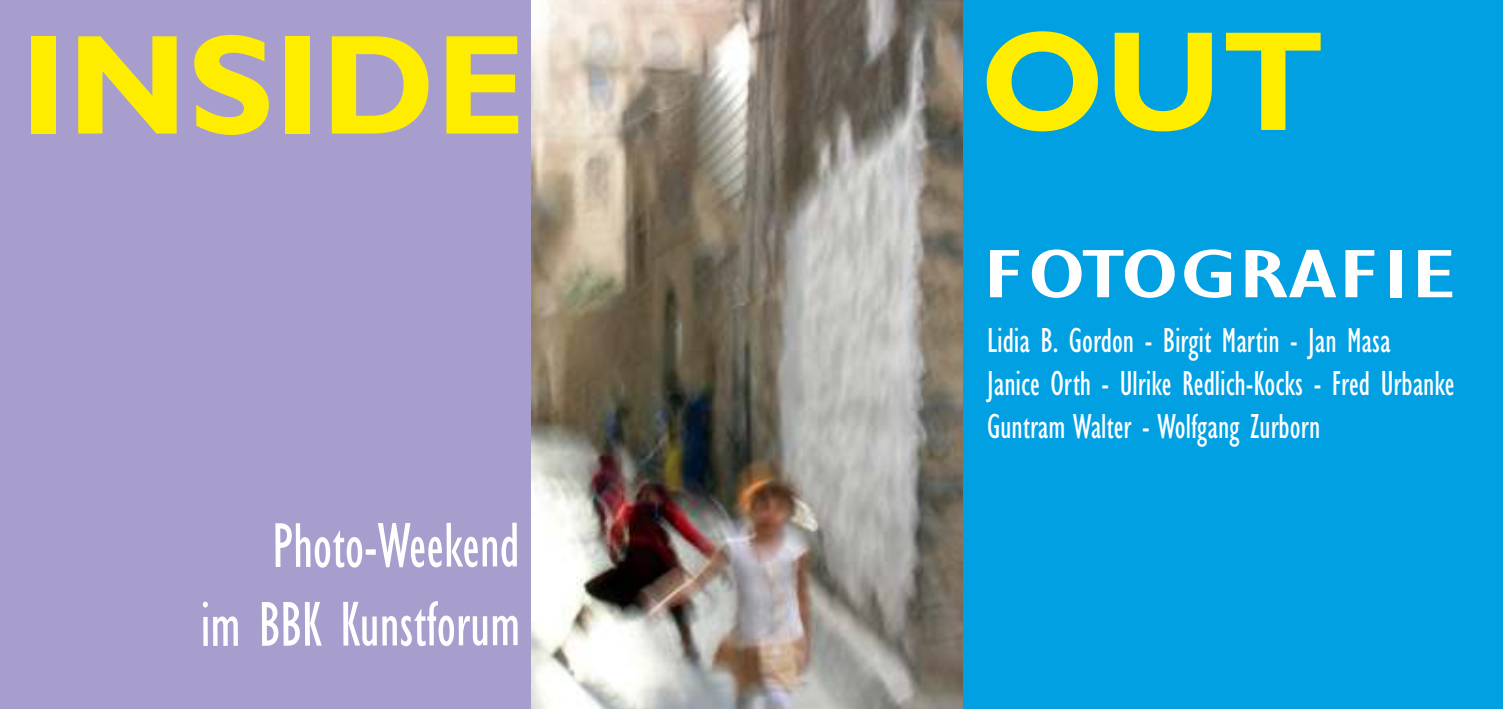
<style>
.page{position:relative;width:1503px;height:709px;background:#fff}
.page>*{position:absolute;margin:0;border:0;box-sizing:border-box;transform-origin:0 0}
.t1{font:700 142.5px "Gill Sans";color:#ffed00}
.t2{font:condensed 70.5px "Gill Sans";color:#fefefe;scale:1.97 1}
.t3{font:condensed 65.5px/78.8px "Gill Sans";letter-spacing:-.005em;color:#fefefe;text-align:right;scale:.85 1}
.t4{font:condensed 36px/43.2px "Gill Sans";color:#fefefe;scale:.88 1}
</style>
<div class="page">
<div style="left:902px;top:0;width:600px;height:709px;background:#00a0e3"></div>
<div style="left:0;top:0;width:542px;height:709px;background:#a79ecd"></div>
<img style="left:532px;top:0;width:430px;height:709px">
<h1 class="t1" style="left:20px;top:35px;width:508px">INSIDE</h1>
<h1 class="t1" style="left:980px;top:31px;width:346px">OUT</h1>
<h2 class="t2" style="left:981px;top:249px;width:244px">FOTOGRAFIE</h2>
<h3 class="t3" style="left:201px;top:513px;width:377px">Photo-Weekend<br>im BBK Kunstforum</h3>
<p class="t4" style="left:987px;top:322px;width:532px">Lidia B. Gordon - Birgit Martin - Jan Masa<br>Janice Orth - Ulrike Redlich-Kocks - Fred Urbanke<br>Guntram Walter - Wolfgang Zurborn</p>
</div>
